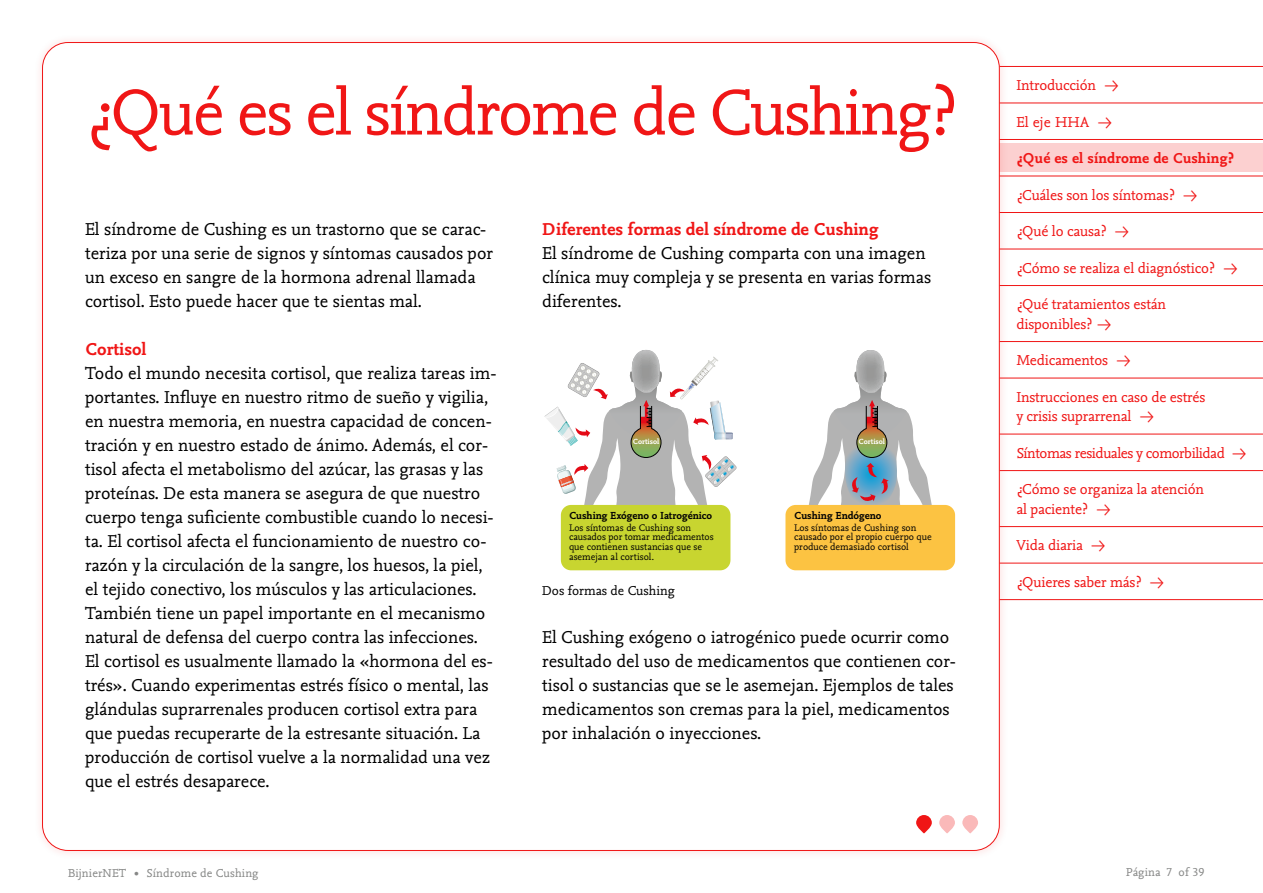
<style>
.page{position:relative;width:1263px;height:893px;background:#fff}
.page>*{position:absolute;margin:0;border:0;box-sizing:border-box;transform-origin:0 0}
.kop{font:67.5px "Nexus Mix OT";letter-spacing:-.035em;color:#f01616}
.brood{font:18px/24px "Nexus Mix OT";color:#000}
.tussenkop{font:700 18px "Nexus Mix OT";color:#f01616}
.menu{font:15px/19.5px "Nexus Mix OT";letter-spacing:-.01em;color:#f01616}
.menu-2{font:15px "Nexus Mix OT";letter-spacing:-.03em;color:#f01616}
.menu_waar_je_bent{font:700 15px "Nexus Mix OT";letter-spacing:.01em;color:#f01616}
.bijschrift_figuur{font:13.5px "Nexus Mix OT";color:#000}
.t1{font:12px "Nexus Mix OT";letter-spacing:.01em;color:#868786}
.t2{font:700 10.65px "Nexus Mix OT";color:#020203}
.t3{font:10.05px/9.8px "Nexus Mix OT";color:#020203}
.t4{font:700 7.8px "Nexus Mix OT";color:#fff}
.s1{font-size:15px}
</style>
<div class="page">
<hr style="left:999px;top:66px;width:264px;height:1px;background:#f01616">
<hr style="left:999px;top:103px;width:264px;height:1px;background:#f01616">
<hr style="left:999px;top:139px;width:264px;height:1px;background:#f01616">
<div style="left:999px;top:144px;width:264px;height:28px;background:#fcd0d0"></div>
<hr style="left:999px;top:176px;width:264px;height:1px;background:#f01616">
<hr style="left:999px;top:212px;width:264px;height:1px;background:#f01616">
<hr style="left:999px;top:249px;width:264px;height:1px;background:#f01616">
<hr style="left:999px;top:285px;width:264px;height:1px;background:#f01616">
<hr style="left:999px;top:341px;width:264px;height:1px;background:#f01616">
<hr style="left:999px;top:378px;width:264px;height:1px;background:#f01616">
<hr style="left:999px;top:434px;width:264px;height:1px;background:#f01616">
<hr style="left:999px;top:470px;width:264px;height:1px;background:#f01616">
<hr style="left:999px;top:526px;width:264px;height:1px;background:#f01616">
<hr style="left:999px;top:563px;width:264px;height:1px;background:#f01616">
<hr style="left:999px;top:599px;width:264px;height:1px;background:#f01616">
<div style="left:33px;top:33px;width:976px;height:827px;background:#f01616;opacity:.15"></div>
<div style="left:43px;top:43px;width:956px;height:807px;background:#fff;border-radius:26px"></div>
<div style="left:785px;top:505px;width:170px;height:65px;background:#fcc342;border-radius:10px"></div>
<div style="left:561px;top:505px;width:169px;height:65px;background:#c8d530;border-radius:10px"></div>
<svg style="left:544px;top:350px;width:193px;height:209px"></svg>
<svg style="left:804px;top:350px;width:132px;height:155px"></svg>
<svg style="left:962px;top:815px;width:16px;height:18px"></svg>
<svg style="left:939px;top:815px;width:16px;height:18px"></svg>
<svg style="left:916px;top:815px;width:16px;height:18px"></svg>
<p class="kop" style="left:85px;top:74px;width:873px">¿Qué es el síndrome de Cushing?</p>
<p class="brood" style="left:85px;top:217px;width:409px">El síndrome de Cushing es un trastorno que se carac&shy;teriza por una serie de signos y síntomas causados por un exceso en sangre de la hormona adrenal llamada cortisol. Esto puede hacer que te sientas mal.</p>
<p class="tussenkop" style="left:85px;top:338px;width:63px">Cortisol</p>
<p class="brood" style="left:85px;top:361px;width:413px">Todo el mundo necesita cortisol, que realiza tareas im&shy;portantes. Influye en nuestro ritmo de sueño y vigilia, en nuestra memoria, en nuestra capacidad de concen&shy;tración y en nuestro estado de ánimo. Además, el cor&shy;tisol afecta el metabolismo del azúcar, las grasas y las proteínas. De esta manera se asegura de que nuestro cuerpo tenga suficiente combustible cuando lo necesi&shy;ta. El cortisol afecta el funcionamiento de nuestro co&shy;razón y la circulación de la sangre, los huesos, la piel, el tejido conectivo, los músculos y las articulaciones.</p>
<p class="brood" style="left:85px;top:601px;width:410px">También tiene un papel importante en el mecanismo natural de defensa del cuerpo contra las infecciones.<br>El cortisol es usualmente llamado la «hormona del es&shy;trés». Cuando experimentas estrés físico o mental, las glándulas suprarrenales producen cortisol extra para que puedas recuperarte de la estresante situación. La producción de cortisol vuelve a la normalidad una vez que el estrés desaparece.</p>
<p class="tussenkop" style="left:542px;top:218px;width:338px">Diferentes formas del síndrome de Cushing</p>
<p class="brood" style="left:542px;top:241px;width:390px">El síndrome de Cushing comparta con una imagen clínica muy compleja y se presenta en varias formas diferentes.</p>
<p class="t4" style="left:633px;top:437px;width:28px">Cortisol</p>
<p class="t4" style="left:859px;top:437px;width:28px">Cortisol</p>
<p class="t2" style="left:569px;top:510px;width:144px">Cushing Exógeno o Iatrogénico</p>
<p class="t3" style="left:569px;top:523px;width:146px">Los síntomas de Cushing son causados por tomar medicamentos que contienen sustancias que se asemejan al cortisol.</p>
<p class="t2" style="left:794px;top:510px;width:89px">Cushing Endógeno</p>
<p class="t3" style="left:794px;top:523px;width:139px">Los síntomas de Cushing son causado por el propio cuerpo que produce demasiado cortisol</p>
<p class="bijschrift_figuur" style="left:542px;top:582px;width:134px">Dos formas de Cushing</p>
<p class="brood" style="left:542px;top:625px;width:416px">El Cushing exógeno o iatrogénico puede ocurrir como resultado del uso de medicamentos que contienen cor&shy;tisol o sustancias que se le asemejan. Ejemplos de tales medicamentos son cremas para la piel, medicamentos por inhalación o inyecciones.</p>
<p class="menu" style="left:1016px;top:76px;width:81px">Introducción</p>
<p class="menu" style="left:1016px;top:112px;width:74px">El eje HHA</p>
<p class="menu_waar_je_bent" style="left:1016px;top:150px;width:219px">¿Qué es el síndrome de Cushing?</p>
<p class="menu" style="left:1016px;top:185px;width:160px">¿Cuáles son los síntomas?</p>
<p class="menu" style="left:1016px;top:222px;width:92px">¿Qué lo causa?</p>
<p class="menu" style="left:1016px;top:258px;width:200px">¿Cómo se realiza el diagnóstico?</p>
<p class="menu" style="left:1016px;top:295px;width:151px">¿Qué tratamientos están disponibles?</p>
<p class="menu" style="left:1016px;top:351px;width:93px">Medicamentos</p>
<p class="menu" style="left:1016px;top:387px;width:191px">Instrucciones en caso de estrés y crisis suprarrenal</p>
<p class="menu-2" style="left:1016px;top:444px;width:210px">Síntomas residuales y comorbilidad</p>
<p class="menu" style="left:1016px;top:480px;width:189px">¿Cómo se organiza la atención al paciente?</p>
<p class="menu" style="left:1016px;top:536px;width:68px">Vida diaria</p>
<p class="menu" style="left:1016px;top:572px;width:127px">¿Quieres saber más?</p>
<p class="t1" style="left:68px;top:866px;width:192px">BijnierNET <span class="s1">∙</span> Síndrome de Cushing</p>
<p class="t1" style="left:1126px;top:865px;width:80px">Página 7 of 39</p>
</div>
